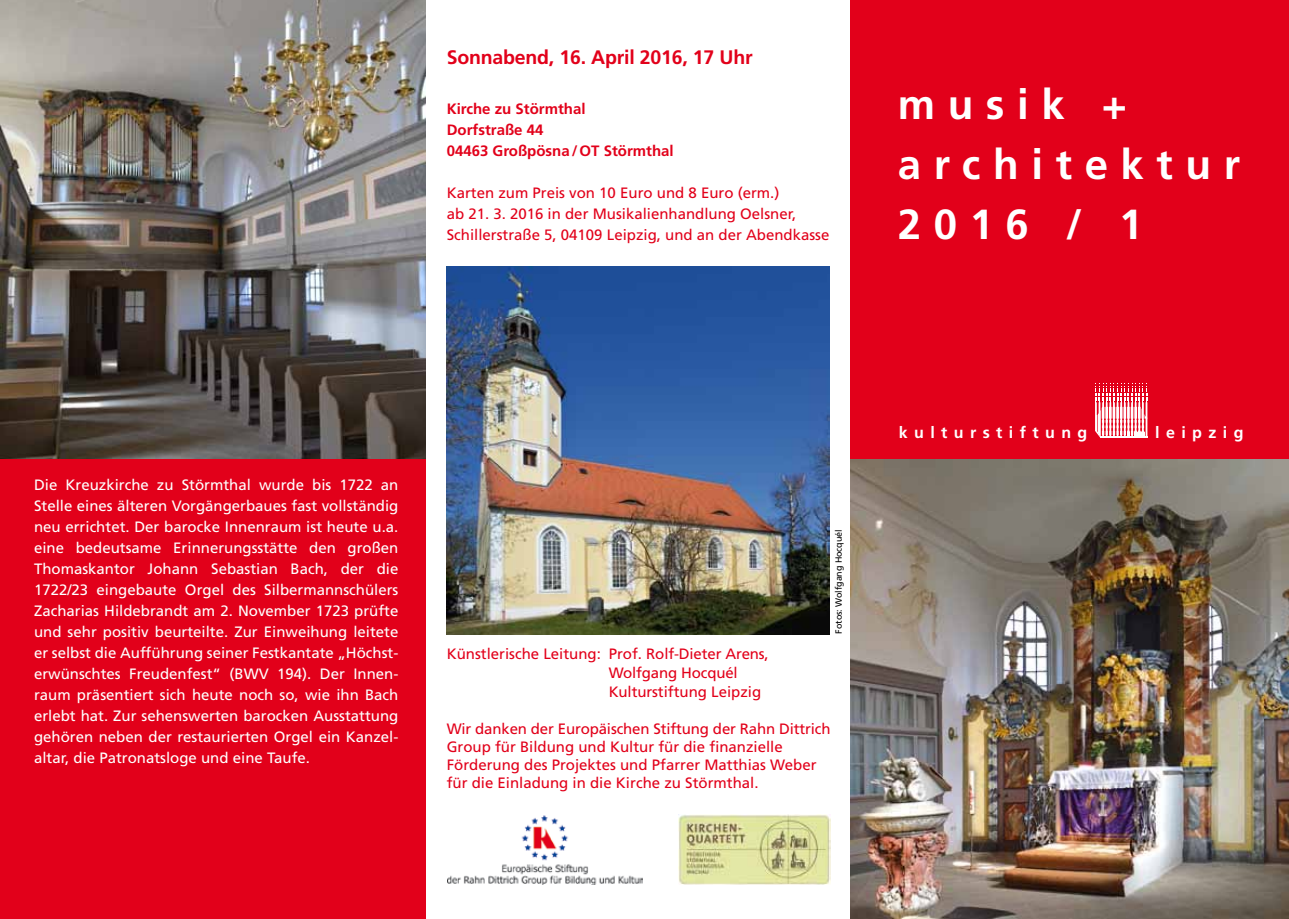
<style>
.page{position:relative;width:1289px;height:919px;background:#fff}
.page>*{position:absolute;margin:0;border:0;box-sizing:border-box;transform-origin:0 0}
.t1{font:700 42px/60px "Frutiger";letter-spacing:.3em;color:#fff}
.t2{font:700 19.5px "Frutiger";letter-spacing:-.01em;color:#e2001a}
.t3{font:700 16.05px "Frutiger";letter-spacing:.4em;color:#fff}
.t4{font:15px/21px "Frutiger";color:#fff;text-align:justify}
.t5{font:15px/18px "Frutiger";color:#e2001a}
.t6{font:700 15px/21px "Frutiger";color:#e2001a}
.t7{font:9px "Frutiger";letter-spacing:-.01em;color:#000}
</style>
<div class="page">
<div style="left:850px;top:0;width:438px;height:459px;background:#e2001a"></div>
<svg style="left:1095px;top:383px;width:52px;height:55px"></svg>
<img style="left:850px;top:459px;width:438px;height:459px">
<img style="left:0;top:0;width:425px;height:459px">
<div style="left:0;top:459px;width:425px;height:459px;background:#e2001a"></div>
<img style="left:447px;top:815px;width:195px;height:69px">
<img style="left:679px;top:814px;width:151px;height:70px">
<img style="left:446px;top:267px;width:383px;height:367px">
<h2 class="t2" style="left:446px;top:46px;width:307px">Sonnabend, 16. April 2016, 17 Uhr</h2>
<p class="t6" style="left:446px;top:98px;width:229px">Kirche zu Störmthal<br>Dorfstraße 44<br>04463 Großpösna /OT Störmthal</p>
<p class="t5" style="left:446px;top:182px;width:384px;line-height:21px">Karten zum Preis von 10 Euro und 8 Euro (erm.)<br>ab 21. 3. 2016 in der Musikalienhandlung Oelsner,<br>Schillerstraße 5, 04109 Leipzig, und an der Abendkasse</p>
<h1 class="t1" style="left:897px;top:74px;width:344px">musik + architektur<br>2016 / 1</h1>
<p class="t4" style="left:34px;top:474px;width:366px">Die Kreuzkirche zu Störmthal wurde bis 1722 an Stelle eines älteren Vorgängerbaues fast vollständig neu errichtet. Der barocke Innenraum ist heute u.a. eine bedeutsame Erinnerungsstätte den großen Thomaskantor Johann Sebastian Bach, der die 1722/23 eingebaute Orgel des Silbermannschülers Zacharias Hildebrandt am 2. November 1723 prüfte und sehr positiv beurteilte. Zur Einweihung leitete er selbst die Aufführung seiner Festkantate „Höchst&shy;erwünschtes Freudenfest“ (BWV 194). Der Innen&shy;raum präsentiert sich heute noch so, wie ihn Bach erlebt hat. Zur sehenswerten barocken Ausstattung gehören neben der restaurierten Orgel ein Kanzel&shy;altar, die Patronatsloge und eine Taufe.</p>
<p class="t7" style="left:833px;top:633px;width:106px;rotate:-90deg">Fotos: Wolfgang Hocquél</p>
<p class="t5" style="left:608px;top:643px;width:161px;line-height:19px;text-indent:-162px">Künstlerische Leitung: Prof. Rolf-Dieter Arens,<br>Wolfgang Hocquél<br>Kulturstiftung Leipzig</p>
<p class="t5" style="left:446px;top:719px;width:385px">Wir danken der Europäischen Stiftung der Rahn Dittrich Group für Bildung und Kultur für die finanzielle Förderung des Projektes und Pfarrer Matthias Weber für die Einladung in die Kirche zu Störmthal.</p>
<p class="t3" style="left:898px;top:423px;width:190px">kulturstiftung</p>
<p class="t3" style="left:1155px;top:423px;width:90px">leipzig</p>
</div>
